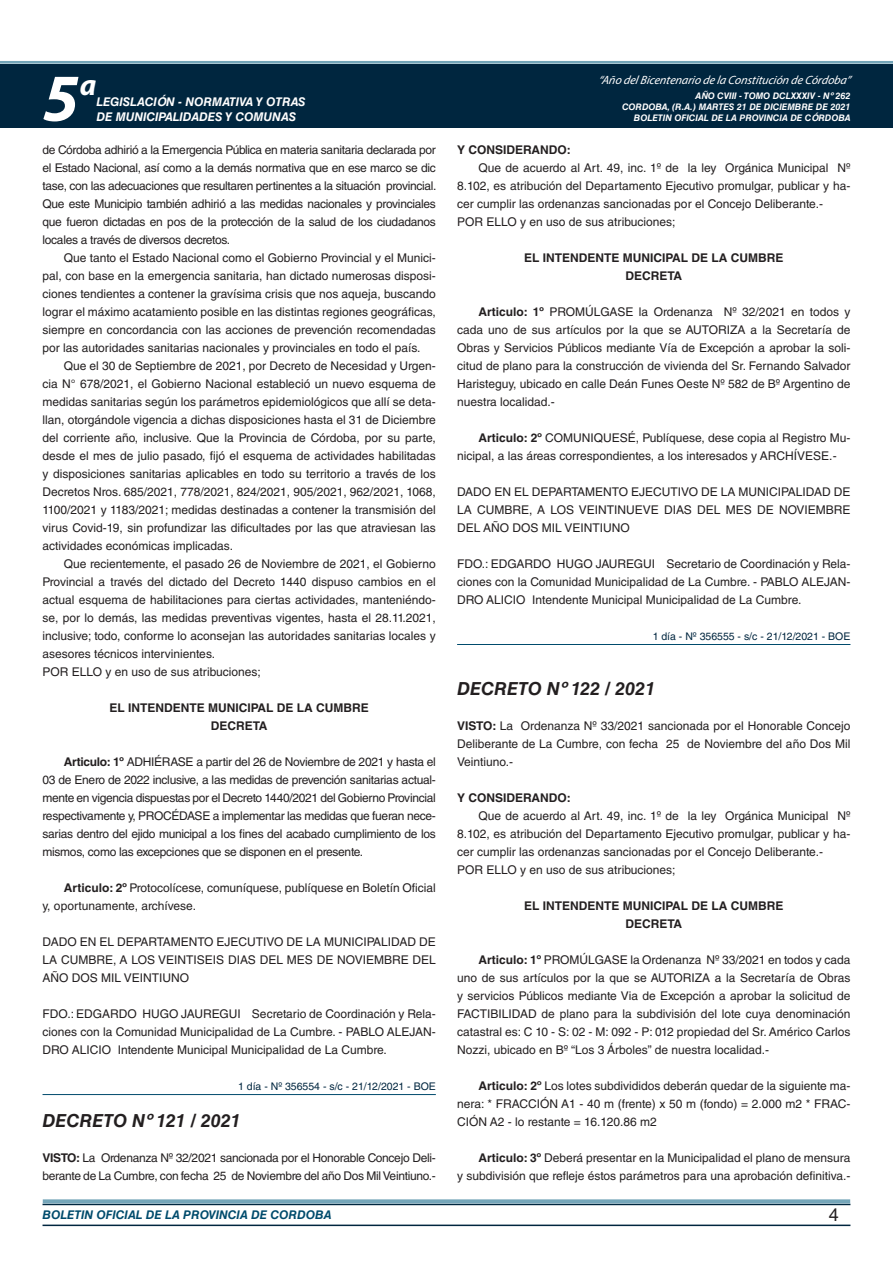
<style>
.page{position:relative;width:893px;height:1263px;background:#fff}
.page>*{position:absolute;margin:0;border:0;box-sizing:border-box;transform-origin:0 0}
.t1{font:italic 700 67.5px "Myriad Pro";color:#fff}
.t2{font:italic 700 30px "Myriad Pro";color:#fff}
.t3{font:italic 700 18px "Helvetica LT Std";color:#231f20}
.t4{font:18px "Helvetica LT Std";color:#231f20}
.t5{font:12px/18px "Helvetica LT Std";color:#231f20;text-align:justify}
.t6{font:700 12px/18px "Helvetica LT Std";color:#231f20;text-align:center}
.t7{font:12px/18px "Helvetica LT Std";letter-spacing:-.025em;color:#231f20}
.t8{font:italic 700 12px "Helvetica LT Std";color:#fff}
.t9{font:italic 12px "Myriad Pro";color:#fff}
.t10{font:italic 700 12px "Helvetica LT Std";color:#004b6c}
.t11{font:10.5px "Helvetica LT Std";color:#00263f}
.t12{font:italic 700 9px/10.8px "Helvetica LT Std";color:#fff;text-align:right}
.s1{font-weight:700}
</style>
<div class="page">
<div style="left:0;top:61px;width:893px;height:6px;background:#fff;opacity:.75"></div>
<div style="left:0;top:64px;width:893px;height:64px;background:#00263f"></div>
<hr style="left:43px;top:1224px;width:807px;height:2px;background:#00263f">
<div style="left:42px;top:1198px;width:809px;height:8px;background:#fff;opacity:.75"></div>
<hr style="left:43px;top:1094px;width:393px;height:1px;background:#004b6c">
<hr style="left:457px;top:644px;width:393px;height:1px;background:#004b6c">
<h1 class="t1" style="left:43px;top:54px;width:38px">5</h1>
<h2 class="t2" style="left:80px;top:66px;width:18px">a</h2>
<p class="t8" style="left:96px;top:95px;width:211px">LEGISLACIÓN - NORMATIVA Y OTRAS</p>
<p class="t8" style="left:96px;top:109px;width:201px">DE MUNICIPALIDADES Y COMUNAS</p>
<p class="t9" style="left:598px;top:72px;width:254px">“Año delBicentenario de la Constitución de Córdoba”</p>
<p class="t12" style="left:622px;top:91px;width:230px">AÑO CVIII - TOMO DCLXXXIV - Nº 262<br>CORDOBA, (R.A.) MARTES 21 DE DICIEMBRE DE 2021<br>BOLETIN OFICIAL DE LA PROVINCIA DE CÓRDOBA</p>
<p class="t5" style="left:43px;top:141px;width:396px">de Córdoba adhirió a la Emergencia Pública en materia sanitaria declarada por el Estado Nacional, así como a la demás normativa que en ese marco se dic tase, con las adecuaciones que resultaren pertinentes a la situación provincial.<br>Que este Municipio también adhirió a las medidas nacionales y provinciales que fueron dictadas en pos de la protección de la salud de los ciudadanos locales a través de diversos decretos.</p>
<p class="t5" style="left:43px;top:249px;width:395px;text-indent:21px">Que tanto el Estado Nacional como el Gobierno Provincial y el Munici&shy;pal, con base en la emergencia sanitaria, han dictado numerosas disposi&shy;ciones tendientes a contener la gravísima crisis que nos aqueja, buscando lograr el máximo acatamiento posible en las distintas regiones geográficas, siempre en concordancia con las acciones de prevención recomendadas por las autoridades sanitarias nacionales y provinciales en todo el país.</p>
<p class="t5" style="left:43px;top:357px;width:395px;text-indent:21px">Que el 30 de Septiembre de 2021, por Decreto de Necesidad y Urgen&shy;cia N° 678/2021, el Gobierno Nacional estableció un nuevo esquema de medidas sanitarias según los parámetros epidemiológicos que allí se deta&shy;llan, otorgándole vigencia a dichas disposiciones hasta el 31 de Diciembre del corriente año, inclusive. Que la Provincia de Córdoba, por su parte, desde el mes de julio pasado, fijó el esquema de actividades habilitadas y disposiciones sanitarias aplicables en todo su territorio a través de los Decretos Nros. 685/2021, 778/2021, 824/2021, 905/2021, 962/2021, 1068, 1100/2021 y 1183/2021; medidas destinadas a contener la transmisión del virus Covid-19, sin profundizar las dificultades por las que atraviesan las actividades económicas implicadas.</p>
<p class="t5" style="left:43px;top:555px;width:395px;text-align:left;text-indent:21px">Que recientemente, el pasado 26 de Noviembre de 2021, el Gobierno Provincial a través del dictado del Decreto 1440 dispuso cambios en el actual esquema de habilitaciones para ciertas actividades, manteniéndo&shy;se, por lo demás, las medidas preventivas vigentes, hasta el 28.11.2021, inclusive; todo, conforme lo aconsejan las autoridades sanitarias locales y asesores técnicos intervinientes.<br>POR ELLO y en uso de sus atribuciones;</p>
<p class="t6" style="left:109px;top:698px;width:261px">EL INTENDENTE MUNICIPAL DE LA CUMBRE<br>DECRETA</p>
<p class="t5" style="left:43px;top:753px;width:395px;text-indent:21px"><span class="s1">Articulo: 1º</span> ADHIÉRASE a partir del 26 de Noviembre de 2021 y hasta el 03 de Enero de 2022 inclusive, a las medidas de prevención sanitarias actual&shy;mente en vigencia dispuestas por el Decreto 1440/2021 del Gobierno Provincial respectivamente y, PROCÉDASE a implementar las medidas que fueran nece&shy;sarias dentro del ejido municipal a los fines del acabado cumplimiento de los mismos, como las excepciones que se disponen en el presente.</p>
<p class="t5" style="left:43px;top:879px;width:395px;text-indent:21px"><span class="s1">Articulo: 2º</span> Protocolícese, comuníquese, publíquese en Boletín Oficial y, oportunamente, archívese.</p>
<p class="t5" style="left:43px;top:933px;width:395px">DADO EN EL DEPARTAMENTO EJECUTIVO DE LA MUNICIPALIDAD DE LA CUMBRE, A LOS VEINTISEIS DIAS DEL MES DE NOVIEMBRE DEL AÑO DOS MIL VEINTIUNO</p>
<p class="t5" style="left:43px;top:1005px;width:395px">FDO.: EDGARDO HUGO JAUREGUI Secretario de Coordinación y Rela&shy;ciones con la Comunidad Municipalidad de La Cumbre. - PABLO ALEJAN-DRO ALICIO Intendente Municipal Municipalidad de La Cumbre.</p>
<p class="t11" style="left:238px;top:1080px;width:199px">1 día - Nº 356554 - s/c - 21/12/2021 - BOE</p>
<h3 class="t3" style="left:43px;top:1110px;width:200px">DECRETO Nº 121 / 2021</h3>
<p class="t7" style="left:43px;top:1149px;width:395px"><span class="s1">VISTO:</span> La Ordenanza Nº 32/2021 sancionada por el Honorable Concejo Deli&shy;berante de La Cumbre, con fecha 25 de Noviembre del año Dos Mil Veintiuno.-</p>
<p class="t6" style="left:457px;top:140px;width:115px">Y CONSIDERANDO:</p>
<p class="t5" style="left:457px;top:159px;width:395px;text-align:left;text-indent:21px">Que de acuerdo al Art. 49, inc. 1º de la ley Orgánica Municipal Nº 8.102, es atribución del Departamento Ejecutivo promulgar, publicar y ha&shy;cer cumplir las ordenanzas sancionadas por el Concejo Deliberante.- POR ELLO y en uso de sus atribuciones;</p>
<p class="t6" style="left:524px;top:248px;width:261px">EL INTENDENTE MUNICIPAL DE LA CUMBRE<br>DECRETA</p>
<p class="t5" style="left:457px;top:303px;width:395px;text-indent:21px"><span class="s1">Articulo: 1º</span> PROMÚLGASE la Ordenanza Nº 32/2021 en todos y cada uno de sus artículos por la que se AUTORIZA a la Secretaría de Obras y Servicios Públicos mediante Vía de Excepción a aprobar la soli&shy;citud de plano para la construcción de vivienda del Sr. Fernando Salvador Haristeguy, ubicado en calle Deán Funes Oeste Nº 582 de Bº Argentino de nuestra localidad.-</p>
<p class="t5" style="left:457px;top:429px;width:395px;text-indent:21px"><span class="s1">Articulo: 2º</span> COMUNIQUESÉ, Publíquese, dese copia al Registro Mu&shy;nicipal, a las áreas correspondientes, a los interesados y ARCHÍVESE.-</p>
<p class="t5" style="left:457px;top:483px;width:395px">DADO EN EL DEPARTAMENTO EJECUTIVO DE LA MUNICIPALIDAD DE LA CUMBRE, A LOS VEINTINUEVE DIAS DEL MES DE NOVIEMBRE DEL AÑO DOS MIL VEINTIUNO</p>
<p class="t5" style="left:457px;top:555px;width:395px">FDO.: EDGARDO HUGO JAUREGUI Secretario de Coordinación y Rela&shy;ciones con la Comunidad Municipalidad de La Cumbre. - PABLO ALEJAN-DRO ALICIO Intendente Municipal Municipalidad de La Cumbre.</p>
<p class="t11" style="left:653px;top:630px;width:199px">1 día - Nº 356555 - s/c - 21/12/2021 - BOE</p>
<h3 class="t3" style="left:457px;top:678px;width:200px">DECRETO Nº 122 / 2021</h3>
<p class="t5" style="left:457px;top:717px;width:395px"><span class="s1">VISTO:</span> La Ordenanza Nº 33/2021 sancionada por el Honorable Concejo Deliberante de La Cumbre, con fecha 25 de Noviembre del año Dos Mil Veintiuno.-</p>
<p class="t6" style="left:457px;top:788px;width:115px">Y CONSIDERANDO:</p>
<p class="t5" style="left:457px;top:807px;width:395px;text-align:left;text-indent:21px">Que de acuerdo al Art. 49, inc. 1º de la ley Orgánica Municipal Nº 8.102, es atribución del Departamento Ejecutivo promulgar, publicar y ha&shy;cer cumplir las ordenanzas sancionadas por el Concejo Deliberante.- POR ELLO y en uso de sus atribuciones;</p>
<p class="t6" style="left:524px;top:896px;width:261px">EL INTENDENTE MUNICIPAL DE LA CUMBRE<br>DECRETA</p>
<p class="t5" style="left:457px;top:951px;width:395px;text-indent:21px"><span class="s1">Articulo: 1º</span> PROMÚLGASE la Ordenanza Nº 33/2021 en todos y cada uno de sus artículos por la que se AUTORIZA a la Secretaría de Obras y servicios Públicos mediante Via de Excepción a aprobar la solicitud de FACTIBILIDAD de plano para la subdivisión del lote cuya denominación catastral es: C 10 - S: 02 - M: 092 - P: 012 propiedad del Sr. Américo Carlos Nozzi, ubicado en Bº “Los 3 Árboles” de nuestra localidad.-</p>
<p class="t5" style="left:457px;top:1077px;width:395px;text-indent:21px"><span class="s1">Articulo: 2º</span> Los lotes subdivididos deberán quedar de la siguiente ma&shy;nera: * FRACCIÓN A1 - 40 m (frente) x 50 m (fondo) = 2.000 m2 * FRAC-CIÓN A2 - lo restante = 16.120.86 m2</p>
<p class="t5" style="left:457px;top:1149px;width:395px;text-align:right"><span class="s1">Articulo: 3º</span> Deberá presentar en la Municipalidad el plano de mensura<br>y subdivisión que refleje éstos parámetros para una aprobación definitiva.-</p>
<p class="t10" style="left:43px;top:1208px;width:290px">BOLETIN OFICIAL DE LA PROVINCIA DE CORDOBA</p>
<h3 class="t4" style="left:829px;top:1204px;width:12px">4</h3>
</div>
